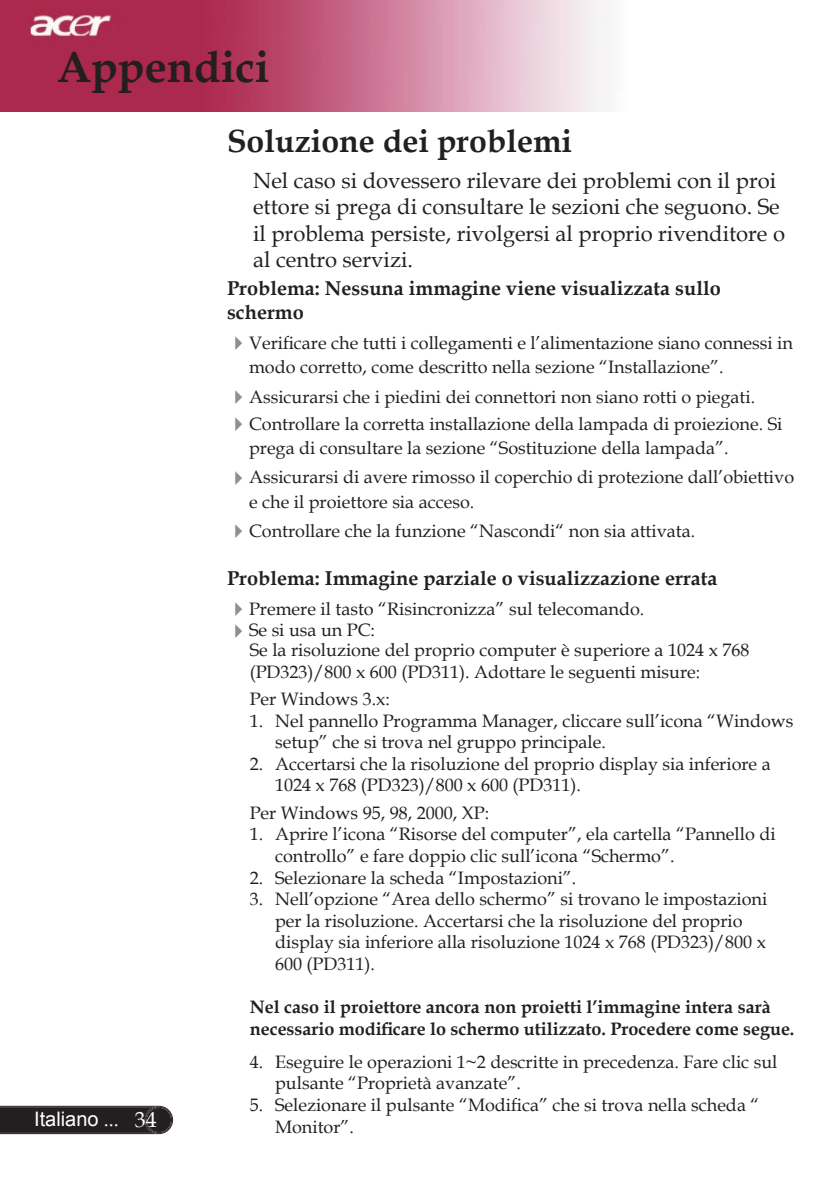
<style>
.page{position:relative;width:840px;height:1191px;background:#fff}
.page>*{position:absolute;margin:0;border:0;box-sizing:border-box;transform-origin:0 0}
.t1{font:700 44px "Book Antiqua";color:#231f20}
.t2{font:700 32px "Book Antiqua";color:#231f20}
.t3{font:22px/26.4px "Book Antiqua";color:#231f20}
.t4{font:700 20px/24px "Book Antiqua";color:#231f20}
.t5{font:20px "Arial";color:#fff}
.t6{font:18px/21.6px "Book Antiqua";color:#231f20}
.t7{font:700 18px/21.6px "Book Antiqua";color:#231f20}
.s1{color:#8b9093}
.s2{font-family:"Book Antiqua"}
.s3{font-family:"Book Antiqua";font-size:22px}
</style>
<div class="page">
<svg style="left:0;top:1105px;width:173px;height:29px;background:#312d2e"></svg>
<img style="left:0;top:0;width:610px;height:112px">
<h1 class="t1" style="left:57px;top:37px;width:214px">Appendici</h1>
<h2 class="t2" style="left:227px;top:120px;width:346px">Soluzione dei problemi</h2>
<p class="t3" style="left:253px;top:167px;width:533px">Nel caso si dovessero rilevare dei problemi con il proi ettore si prega di consultare le sezioni che seguono. Se il problema persiste, rivolgersi al proprio rivenditore o al centro servizi.</p>
<p class="t4" style="left:227px;top:276px;width:495px">Problema: Nessuna immagine viene visualizzata sullo schermo</p>
<p class="t6" style="left:249px;top:330px;width:545px;line-height:24.4px;text-indent:-22px"><span class="s1">✔</span>Verificare che tutti i collegamenti e l’alimentazione siano connessi in modo corretto, come descritto nella sezione “Installazione”.</p>
<p class="t6" style="left:227px;top:385px;width:529px"><span class="s1">✔</span>Assicurarsi che i piedini dei connettori non siano rotti o piegati.</p>
<p class="t6" style="left:249px;top:411px;width:534px;line-height:24.4px;text-indent:-22px"><span class="s1">✔</span>Controllare la corretta installazione della lampada di proiezione. Si prega di consultare la sezione “Sostituzione della lampada”.</p>
<p class="t6" style="left:249px;top:465px;width:546px;line-height:24.4px;text-indent:-22px"><span class="s1">✔</span>Assicurarsi di avere rimosso il coperchio di protezione dall’obiettivo e che il proiettore sia acceso.</p>
<p class="t6" style="left:227px;top:520px;width:469px"><span class="s1">✔</span>Controllare che la funzione “Nascondi“ non sia attivata.</p>
<p class="t4" style="left:227px;top:566px;width:491px">Problema: Immagine parziale o visualizzazione errata</p>
<p class="t6" style="left:227px;top:597px;width:418px"><span class="s1">✔</span>Premere il tasto “Risincronizza” sul telecomando.</p>
<p class="t6" style="left:249px;top:620px;width:501px;line-height:19.6px;text-indent:-23px"><span class="s1">✔</span>Se si usa un PC:<br>Se la risoluzione del proprio computer è superiore a 1024 x 768</p>
<p class="t6" style="left:249px;top:657px;width:452px;line-height:27.4px">(PD323)/800 x 600 (PD311). Adottare le seguenti misure:<br>Per Windows 3.x:</p>
<p class="t6" style="left:275px;top:709px;width:519px;text-indent:-25px">1. Nel pannello Programma Manager, cliccare sull’icona “Windows setup” che si trova nel gruppo principale.</p>
<p class="t6" style="left:275px;top:752px;width:497px;text-indent:-25px">2. Accertarsi che la risoluzione del proprio display sia inferiore a<br>1024 x 768 (PD323)/800 x 600 (PD311).</p>
<p class="t6" style="left:249px;top:801px;width:241px">Per Windows 95, 98, 2000, XP:</p>
<p class="t6" style="left:275px;top:823px;width:502px;text-indent:-25px">1. Aprire l’icona “Risorse del computer”, ela cartella “Pannello di controllo” e fare doppio clic sull’icona “Schermo”.</p>
<p class="t6" style="left:249px;top:866px;width:328px">2. Selezionare la scheda “Impostazioni”.</p>
<p class="t6" style="left:275px;top:888px;width:493px;text-indent:-25px">3. Nell’opzione “Area dello schermo” si trovano le impostazioni per la risoluzione. Accertarsi che la risoluzione del proprio display sia inferiore alla risoluzione 1024 x 768 (PD323)/800 x 600 (PD311).</p>
<p class="t7" style="left:249px;top:996px;width:546px">Nel caso il proiettore ancora non proietti l’immagine intera sarà necessario modificare lo schermo utilizzato. Procedere come segue.</p>
<p class="t6" style="left:275px;top:1050px;width:503px;text-indent:-25px">4. Eseguire le operazioni 1~2 descritte in precedenza. Fare clic sul pulsante “Proprietà avanzate”.</p>
<p class="t6" style="left:275px;top:1093px;width:485px;text-indent:-25px">5. Selezionare il pulsante “Modifica” che si trova nella scheda “<br>Monitor”.</p>
<p class="t5" style="left:34px;top:1106px;width:124px">Italiano <span class="s2">...</span> <span class="s3">34</span></p>
</div>
